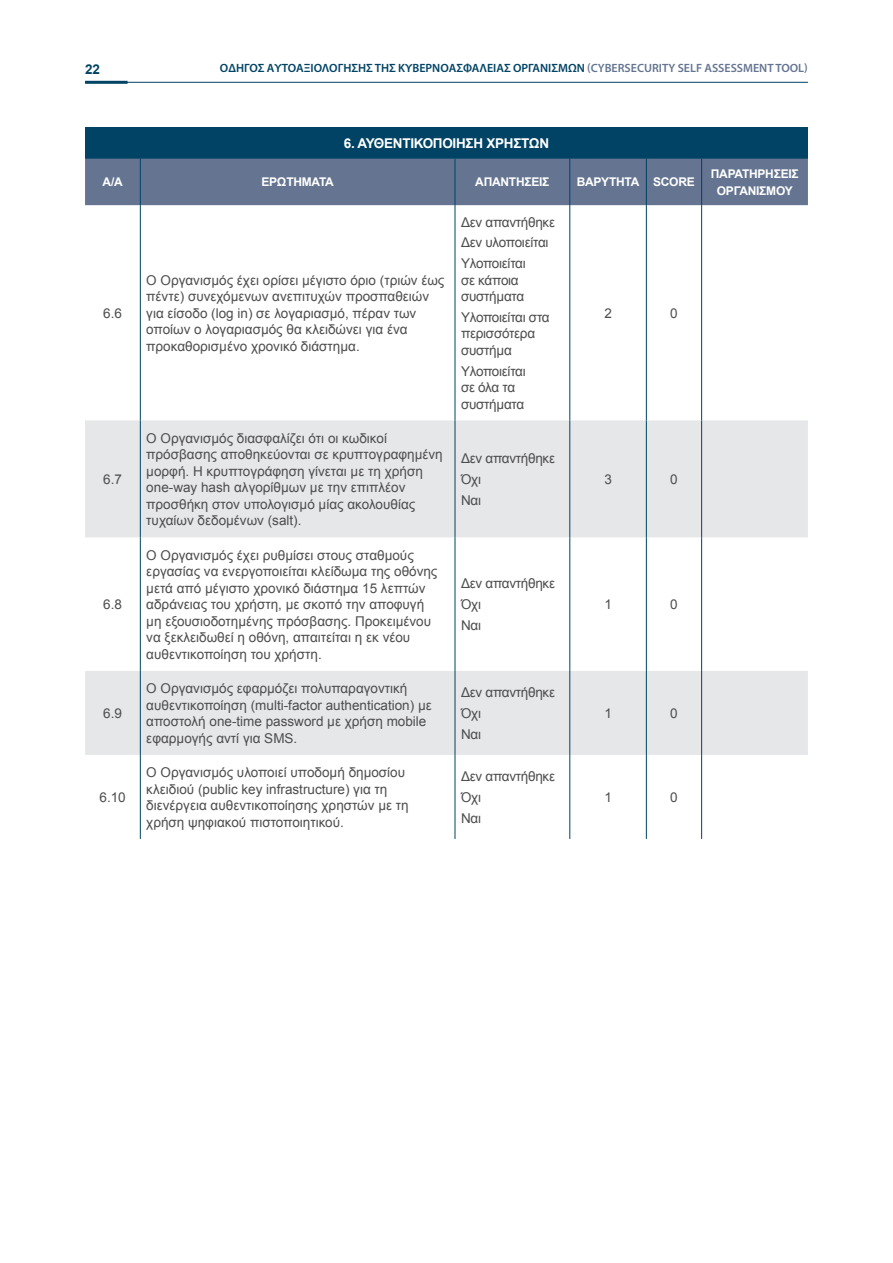
<style>
.page{position:relative;width:893px;height:1263px;background:#fff}
.page>*{position:absolute;margin:0;border:0;box-sizing:border-box;transform-origin:0 0}
.t1{font:13.5px/16.5px "Arial";color:#4d4d4f}
.t2{font:13.5px/16.5px "Arial";letter-spacing:-.02em;color:#4d4d4f}
.t3{font:700 13.5px "Arial";letter-spacing:-.02em;color:#fff}
.t4{font:700 13.5px "Arial";color:#004365}
.t5{font:600 12px "Myriad Pro";color:#004365}
.t6{font:700 12px/16.5px "Arial";letter-spacing:-.02em;color:#fff;text-align:center}
.s1{color:#657591}
</style>
<div class="page">
<hr style="left:85px;top:82px;width:723px;height:1px;background:#004365">
<hr style="left:85px;top:81px;width:43px;height:3px;background:#004365">
<div style="left:85px;top:128px;width:723px;height:31px;background:#004365"></div>
<div style="left:85px;top:159px;width:723px;height:46px;background:#657591"></div>
<svg style="left:85px;top:420px;width:723px;height:335px;fill:#e6e7e8"></svg>
<hr style="left:140px;top:159px;width:1px;height:46px;background:#004365">
<hr style="left:455px;top:159px;width:1px;height:46px;background:#004365">
<hr style="left:569px;top:159px;width:1px;height:46px;background:#004365">
<hr style="left:140px;top:205px;width:1px;height:215px;background:#004365">
<hr style="left:455px;top:205px;width:1px;height:215px;background:#004365">
<hr style="left:569px;top:205px;width:1px;height:215px;background:#004365">
<hr style="left:646px;top:205px;width:1px;height:215px;background:#004365">
<hr style="left:701px;top:205px;width:1px;height:215px;background:#004365">
<hr style="left:140px;top:420px;width:1px;height:117px;background:#004365">
<hr style="left:455px;top:420px;width:1px;height:117px;background:#004365">
<hr style="left:569px;top:420px;width:1px;height:117px;background:#004365">
<hr style="left:646px;top:420px;width:1px;height:117px;background:#004365">
<hr style="left:701px;top:420px;width:1px;height:117px;background:#004365">
<hr style="left:140px;top:537px;width:1px;height:134px;background:#004365">
<hr style="left:455px;top:537px;width:1px;height:134px;background:#004365">
<hr style="left:569px;top:537px;width:1px;height:134px;background:#004365">
<hr style="left:646px;top:537px;width:1px;height:134px;background:#004365">
<hr style="left:701px;top:537px;width:1px;height:134px;background:#004365">
<hr style="left:140px;top:671px;width:1px;height:84px;background:#004365">
<hr style="left:455px;top:671px;width:1px;height:84px;background:#004365">
<hr style="left:569px;top:671px;width:1px;height:84px;background:#004365">
<hr style="left:646px;top:671px;width:1px;height:84px;background:#004365">
<hr style="left:701px;top:671px;width:1px;height:84px;background:#004365">
<hr style="left:140px;top:755px;width:1px;height:84px;background:#004365">
<hr style="left:455px;top:755px;width:1px;height:84px;background:#004365">
<hr style="left:569px;top:755px;width:1px;height:84px;background:#004365">
<hr style="left:646px;top:755px;width:1px;height:84px;background:#004365">
<hr style="left:701px;top:755px;width:1px;height:84px;background:#004365">
<hr style="left:646px;top:159px;width:1px;height:46px;background:#004365">
<hr style="left:701px;top:159px;width:1px;height:46px;background:#004365">
<p class="t4" style="left:85px;top:60px;width:17px">22</p>
<p class="t5" style="left:220px;top:60px;width:589px">ΟΔΗΓΌΣ ΑΥΤΟΑΞΙΟΛΌΓΗΣΗΣ ΤΗΣ ΚΥΒΕΡΝΟΑΣΦΆΛΕΙΑΣ ΟΡΓΑΝΙΣΜΏΝ <span class="s1">(CYBERSECURITY SELF ASSESSMENT TOOL)</span></p>
<p class="t3" style="left:344px;top:134px;width:207px">6. ΑΥΘΕΝΤΙΚΟΠΟΊΗΣΗ ΧΡΗΣΤΏΝ</p>
<p class="t6" style="left:103px;top:174px;width:22px">Α/Α</p>
<p class="t6" style="left:261px;top:174px;width:74px">ΕΡΩΤΉΜΑΤΑ</p>
<p class="t6" style="left:475px;top:174px;width:76px">ΑΠΑΝΤΉΣΕΙΣ</p>
<p class="t6" style="left:577px;top:174px;width:64px">ΒΑΡΎΤΗΤΑ</p>
<p class="t6" style="left:653px;top:174px;width:43px">SCORE</p>
<p class="t6" style="left:711px;top:166px;width:89px">ΠΑΡΑΤΗΡΉΣΕΙΣ<br>ΟΡΓΑΝΙΣΜΟΎ</p>
<p class="t1" style="left:103px;top:305px;width:20px">6.6</p>
<p class="t1" style="left:146px;top:272px;width:300px">Ο Οργανισμός έχει ορίσει μέγιστο όριο (τριών έως πέντε) συνεχόμενων ανεπιτυχών προσπαθειών για είσοδο (log in) σε λογαριασμό, πέραν των οποίων ο λογαριασμός θα κλειδώνει για ένα προκαθορισμένο χρονικό διάστημα.</p>
<p class="t2" style="left:461px;top:214px;width:96px">Δεν απαντήθηκε</p>
<p class="t2" style="left:461px;top:235px;width:89px">Δεν υλοποιείται</p>
<p class="t2" style="left:461px;top:255px;width:66px">Υλοποιείται σε κάποια συστήματα</p>
<p class="t2" style="left:461px;top:309px;width:90px">Υλοποιείται στα περισσότερα συστήμα</p>
<p class="t2" style="left:461px;top:363px;width:66px">Υλοποιείται σε όλα τα συστήματα</p>
<p class="t1" style="left:604px;top:305px;width:9px">2</p>
<p class="t1" style="left:670px;top:305px;width:9px">0</p>
<p class="t1" style="left:103px;top:471px;width:20px">6.7</p>
<p class="t1" style="left:146px;top:430px;width:298px">Ο Οργανισμός διασφαλίζει ότι οι κωδικοί πρόσβασης αποθηκεύονται σε κρυπτογραφημένη μορφή. Η κρυπτογράφηση γίνεται με τη χρήση one-way hash αλγορίθμων με την επιπλέον προσθήκη στον υπολογισμό μίας ακολουθίας τυχαίων δεδομένων (salt).</p>
<p class="t2" style="left:461px;top:450px;width:96px">Δεν απαντήθηκε</p>
<p class="t1" style="left:461px;top:471px;width:21px">Όχι</p>
<p class="t1" style="left:461px;top:492px;width:22px">Ναι</p>
<p class="t1" style="left:604px;top:471px;width:9px">3</p>
<p class="t1" style="left:670px;top:471px;width:9px">0</p>
<p class="t1" style="left:103px;top:596px;width:20px">6.8</p>
<p class="t1" style="left:146px;top:547px;width:293px">Ο Οργανισμός έχει ρυθμίσει στους σταθμούς εργασίας να ενεργοποιείται κλείδωμα της οθόνης μετά από μέγιστο χρονικό διάστημα 15 λεπτών αδράνειας του χρήστη, με σκοπό την αποφυγή μη εξουσιοδοτημένης πρόσβασης. Προκειμένου να ξεκλειδωθεί η οθόνη, απαιτείται η εκ νέου αυθεντικοποίηση του χρήστη.</p>
<p class="t2" style="left:461px;top:575px;width:96px">Δεν απαντήθηκε</p>
<p class="t1" style="left:461px;top:596px;width:21px">Όχι</p>
<p class="t1" style="left:461px;top:617px;width:22px">Ναι</p>
<p class="t1" style="left:604px;top:596px;width:9px">1</p>
<p class="t1" style="left:670px;top:596px;width:9px">0</p>
<p class="t1" style="left:103px;top:705px;width:20px">6.9</p>
<p class="t1" style="left:146px;top:680px;width:287px">Ο Οργανισμός εφαρμόζει πολυπαραγοντική αυθεντικοποίηση (multi-factor authentication) με αποστολή one-time password με χρήση mobile εφαρμογής αντί για SMS.</p>
<p class="t2" style="left:461px;top:684px;width:96px">Δεν απαντήθηκε</p>
<p class="t1" style="left:461px;top:705px;width:21px">Όχι</p>
<p class="t1" style="left:461px;top:726px;width:22px">Ναι</p>
<p class="t1" style="left:604px;top:705px;width:9px">1</p>
<p class="t1" style="left:670px;top:705px;width:9px">0</p>
<p class="t1" style="left:100px;top:789px;width:28px">6.10</p>
<p class="t1" style="left:146px;top:764px;width:264px">Ο Οργανισμός υλοποιεί υποδομή δημοσίου κλειδιού (public key infrastructure) για τη διενέργεια αυθεντικοποίησης χρηστών με τη χρήση ψηφιακού πιστοποιητικού.</p>
<p class="t2" style="left:461px;top:768px;width:96px">Δεν απαντήθηκε</p>
<p class="t1" style="left:461px;top:789px;width:21px">Όχι</p>
<p class="t1" style="left:461px;top:810px;width:22px">Ναι</p>
<p class="t1" style="left:604px;top:789px;width:9px">1</p>
<p class="t1" style="left:670px;top:789px;width:9px">0</p>
</div>
